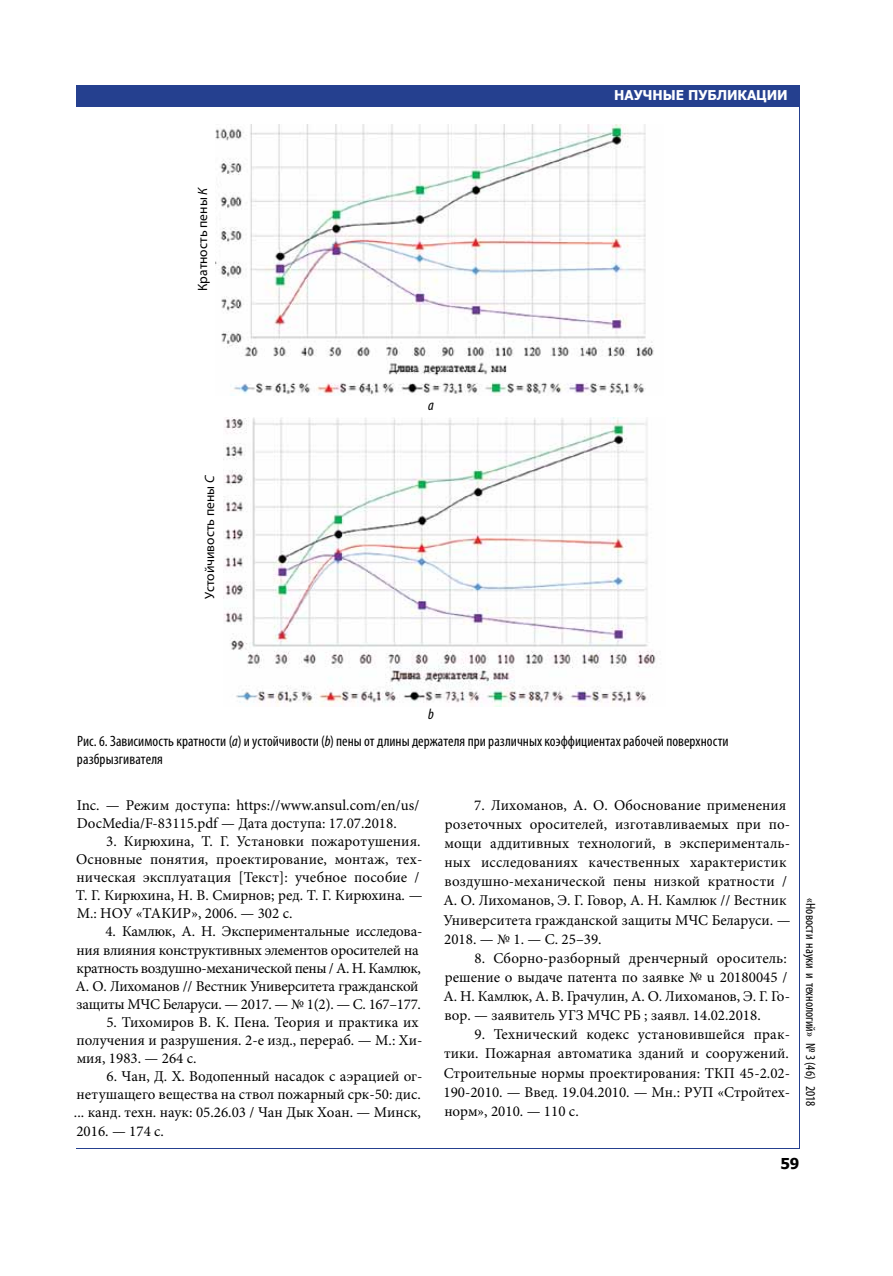
<style>
.page{position:relative;width:893px;height:1276px;background:#fff}
.page>*{position:absolute;margin:0;border:0;box-sizing:border-box;transform-origin:0 0}
.t1{font:15px/19.2px "Minion Pro";color:#000}
.t2{font:15px/18.1px "Minion Pro";letter-spacing:-.02em;color:#000}
.t3{font:condensed 15px/18px "Myriad Pro";letter-spacing:.005em;color:#000}
.t4{font:700 15px "Tahoma";color:#000}
.t5{font:italic condensed 15px "Myriad Pro";color:#000}
.t6{font:condensed 13.5px "Myriad Pro";color:#000}
.t7{font:13.5px "Myriad Pro";color:#000}
.t8{font:700 13.5px "Tahoma";color:#fff}
.s1{font-style:italic}
</style>
<div class="page">
<hr style="left:77px;top:1147px;width:722px;height:1px;background:#25408f">
<hr style="left:799px;top:85px;width:1px;height:1063px;background:#25408f">
<div style="left:77px;top:85px;width:722px;height:21px;background:#25408f"></div>
<img style="left:215px;top:125px;width:439px;height:271px">
<img style="left:223px;top:418px;width:433px;height:288px">
<p class="t7" style="left:194px;top:291px;width:106px;rotate:-90deg">Кратность пены <span class="s1">К</span></p>
<p class="t7" style="left:201px;top:598px;width:125px;rotate:-90deg">Устойчивость пены <span class="s1">С</span></p>
<p class="t5" style="left:428px;top:396px;width:7px">а</p>
<p class="t5" style="left:428px;top:705px;width:7px">b</p>
<p class="t8" style="left:614px;top:86px;width:175px">Научные публикации</p>
<p class="t3" style="left:77px;top:731px;width:653px">Рис. 6. Зависимость кратности (<span class="s1">a</span>) и устойчивости (<span class="s1">b</span>) пены от длины держателя при различных коэффициентах рабочей поверхности разбрызгивателя</p>
<p class="t1" style="left:77px;top:796px;width:344px;line-height:18.1px">Inc. — Режим доступа: https://www.ansul.com/en/us/<br>DocMedia/F-83115.pdf — Дата доступа: 17.07.2018.</p>
<p class="t1" style="left:76px;top:832px;width:348px;line-height:18.1px;text-indent:30px">3. Кирюхина, Т. Г. Установки пожаротушения.<br>Основные понятия, проектирование, монтаж, тех&shy;ническая эксплуатация [Текст]: учебное пособие / Т. Г. Кирюхина, Н. В. Смирнов; ред. Т. Г. Кирюхина. — М.: НОУ «ТАКИР», 2006. — 302 с.</p>
<p class="t2" style="left:76px;top:922px;width:348px;text-indent:30px">4. Камлюк, А. Н. Экспериментальные исследова&shy;ния влияния конструктивных элементов оросителей на кратность воздушно-механической пены / А. Н. Камлюк, А. О. Лихоманов // Вестник Университета гражданской защиты МЧС Беларуси. — 2017. — № 1(2). — С. 167–177.</p>
<p class="t1" style="left:77px;top:1013px;width:347px;line-height:18.1px;text-indent:30px">5. Тихомиров В. К. Пена. Теория и практика их получения и разрушения. 2-е изд., перераб. — М.: Хи&shy;мия, 1983. — 264 с.</p>
<p class="t1" style="left:74px;top:1067px;width:350px;line-height:18.1px;text-align:justify;text-indent:33px">6. Чан, Д. Х. Водопенный насадок с аэрацией ог&shy;нетушащего вещества на ствол пожарный срк-50: дис. ... канд. техн. наук: 05.26.03 / Чан Дык Хоан. — Минск, 2016. — 174 с.</p>
<p class="t1" style="left:443px;top:795px;width:348px;text-indent:31px">7. Лихоманов, А. О. Обоснование применения розеточных оросителей, изготавливаемых при по&shy;мощи аддитивных технологий, в эксперименталь&shy;ных исследованиях качественных характеристик воздушно-механической пены низкой кратности / А. О. Лихоманов, Э. Г. Говор, А. Н. Камлюк // Вестник Университета гражданской защиты МЧС Беларуси. — 2018. — № 1. — С. 25–39.</p>
<p class="t1" style="left:443px;top:948px;width:348px;text-indent:31px">8. Сборно-разборный дренчерный ороситель: решение о выдаче патента по заявке № u 20180045 / А. Н. Камлюк, А. В. Грачулин, А. О. Лихоманов, Э. Г. Го&shy;вор. — заявитель УГЗ МЧС РБ ; заявл. 14.02.2018.</p>
<p class="t1" style="left:443px;top:1025px;width:348px;text-align:justify;text-indent:31px">9. Технический кодекс установившейся прак&shy;тики. Пожарная автоматика зданий и сооружений.<br>Строительные нормы проектирования: ТКП 45-2.02- 190-2010. — Введ. 19.04.2010. — Мн.: РУП «Стройтех&shy;норм», 2010. — 110 с.</p>
<p class="t6" style="left:819px;top:898px;width:209px;rotate:90deg">«Новости науки и технологий» № 3 (46) 2018</p>
<p class="t4" style="left:780px;top:1153px;width:21px">59</p>
</div>
